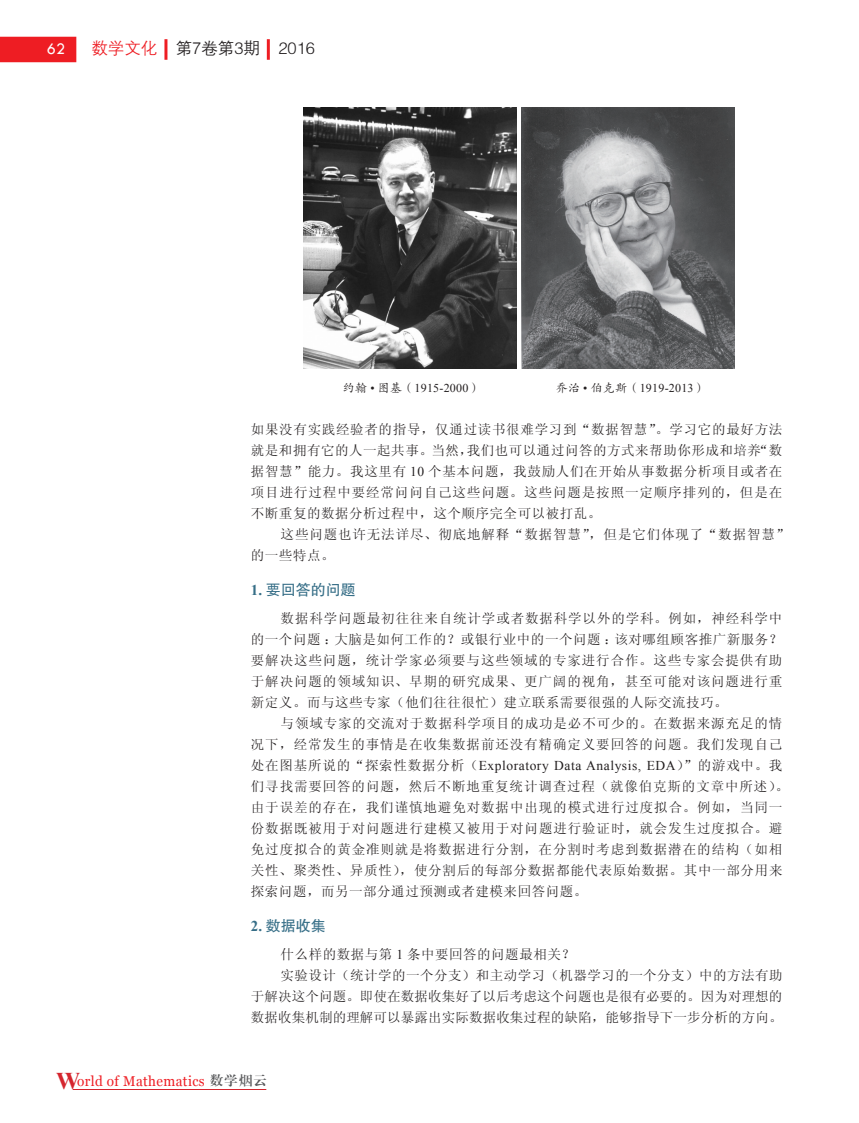
<style>
.page{position:relative;width:859px;height:1123px;background:#fff}
.page>*{position:absolute;margin:0;border:0;box-sizing:border-box;transform-origin:0 0}
.t1{font:16.5px "FZZDXK GBK1 0";color:#231f20}
.t2{font:16.5px "Tw Cen";color:#fff}
.t3{font:15px "FZHTK GBK1 0";color:#366e87}
.t4{font:14.1px "Georgia";letter-spacing:.03em;color:#ee1d23;scale:.95 1}
.t5{font:13.5px/21px "Sim Sun";letter-spacing:.065em;color:#231f20;text-align:justify}
.t6{font:13.5px "Sim Sun";letter-spacing:.04em;color:#231f20}
.t7{font:12px "Times New Roman";letter-spacing:.02em;color:#231f20}
.s1{color:#ee1d23}
.s2{font-family:"FZKTK GBK1 0"}
.s3{font-family:"Times New Roman"}
.s4{font-family:"Times New Roman";font-weight:700}
.s5{font-family:"Times New Roman";font-weight:700;font-size:24px;color:#d5252e}
.s6{font-family:"FZXBSK GBK1 0";font-size:13.05px;color:#57585a}
</style>
<div class="page">
<hr style="left:73px;top:1089px;width:193px;height:1px;background:#d5252e">
<div style="left:0;top:37px;width:76px;height:25px;background:#ee1d23"></div>
<hr style="left:164px;top:39px;width:3px;height:21px;background:#ee1d23">
<hr style="left:267px;top:39px;width:3px;height:21px;background:#ee1d23">
<img style="left:521px;top:107px;width:213px;height:261px">
<img style="left:303px;top:107px;width:213px;height:261px">
<p class="t2" style="left:47px;top:39px;width:20px">62</p>
<p class="t1" style="left:91px;top:40px;width:225px"><span class="s1">数学文化</span> 第7卷第3期 2016</p>
<p class="t7" style="left:343px;top:380px;width:139px"><span class="s2">约翰</span> • <span class="s2">图基（</span>1915-2000<span class="s2">）</span></p>
<p class="t7" style="left:556px;top:380px;width:152px"><span class="s2">乔治</span> • <span class="s2">伯克斯（</span>1919-2013<span class="s2">）</span></p>
<p class="t5" style="left:251px;top:418px;width:533px">如果没有实践经验者的指导，仅通过读书很难学习到“数据智慧”。学习它的最好方法就是和拥有它的人一起共事。当然，我们也可以通过问答的方式来帮助你形成和培养“数据智慧”能力。我这里有 <span class="s3">10</span> 个基本问题，我鼓励人们在开始从事数据分析项目或者在项目进行过程中要经常问问自己这些问题。这些问题是按照一定顺序排列的，但是在不断重复的数据分析过程中，这个顺序完全可以被打乱。</p>
<p class="t5" style="left:251px;top:523px;width:540px;text-indent:30px">这些问题也许无法详尽、彻底地解释“数据智慧”，但是它们体现了“数据智慧”的一些特点。</p>
<p class="t3" style="left:251px;top:581px;width:106px"><span class="s4">1.</span> 要回答的问题</p>
<p class="t5" style="left:251px;top:607px;width:533px;text-indent:30px">数据科学问题最初往往来自统计学或者数据科学以外的学科。例如，神经科学中的一个问题：大脑是如何工作的？或银行业中的一个问题：该对哪组顾客推广新服务？要解决这些问题，统计学家必须要与这些领域的专家进行合作。这些专家会提供有助于解决问题的领域知识、早期的研究成果、更广阔的视角，甚至可能对该问题进行重新定义。而与这些专家（他们往往很忙）建立联系需要很强的人际交流技巧。</p>
<p class="t5" style="left:251px;top:712px;width:540px;text-align:left;text-indent:30px">与领域专家的交流对于数据科学项目的成功是必不可少的。在数据来源充足的情况下，经常发生的事情是在收集数据前还没有精确定义要回答的问题。我们发现自己处在图基所说的“探索性数据分析（<span class="s3">Exploratory Data Analysis, EDA</span>）”的游戏中。我们寻找需要回答的问题，然后不断地重复统计调查过程（就像伯克斯的文章中所述）。由于误差的存在，我们谨慎地避免对数据中出现的模式进行过度拟合。例如，当同一份数据既被用于对问题进行建模又被用于对问题进行验证时，就会发生过度拟合。避免过度拟合的黄金准则就是将数据进行分割，在分割时考虑到数据潜在的结构（如相关性、聚类性、异质性），使分割后的每部分数据都能代表原始数据。其中一部分用来探索问题，而另一部分通过预测或者建模来回答问题。</p>
<p class="t3" style="left:251px;top:917px;width:76px"><span class="s4">2.</span> 数据收集</p>
<p class="t6" style="left:281px;top:947px;width:296px">什么样的数据与第 <span class="s3">1</span> 条中要回答的问题最相关？</p>
<p class="t5" style="left:251px;top:964px;width:533px;text-indent:30px">实验设计（统计学的一个分支）和主动学习（机器学习的一个分支）中的方法有助于解决这个问题。即使在数据收集好了以后考虑这个问题也是很有必要的。因为对理想的数据收集机制的理解可以暴露出实际数据收集过程的缺陷，能够指导下一步分析的方向。</p>
<p class="t4" style="left:56px;top:1073px;width:223px"><span class="s5">W</span>orld of Mathematics <span class="s6">数学烟云</span></p>
</div>
